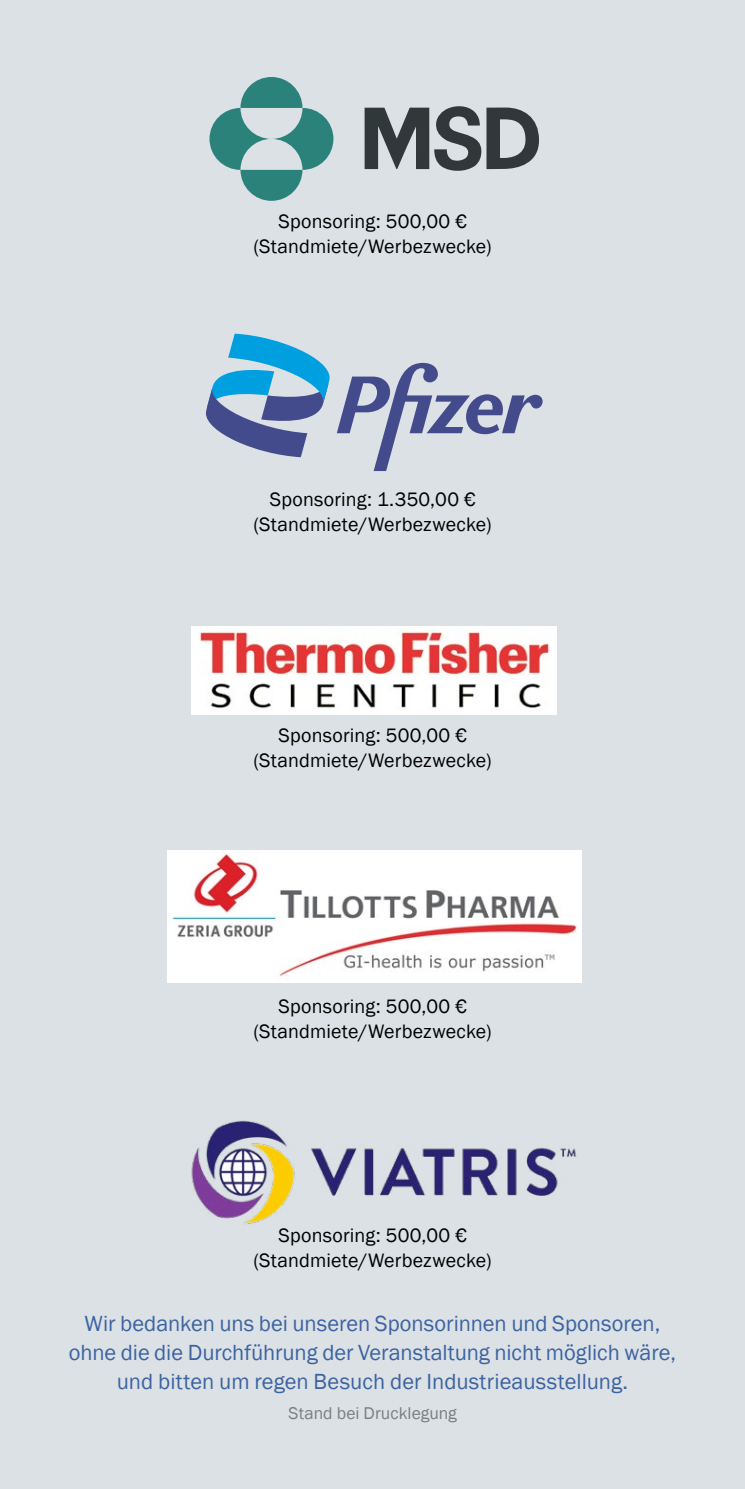
<style>
.page{position:relative;width:745px;height:1489px;background:#fff}
.page>*{position:absolute;margin:0;border:0;box-sizing:border-box;transform-origin:0 0}
.t1{font:22.5px/28.8px "Franklin Gothic";color:#3c63a1;text-align:center}
.t2{font:20px/25px "Franklin Gothic";letter-spacing:.01em;color:#000;text-align:center}
.t3{font:17.5px "Franklin Gothic";letter-spacing:.005em;color:#768081}
</style>
<div class="page">
<div style="left:0;top:0;width:744px;height:1488px;background:#dbe1e5"></div>
<svg style="left:209px;top:108px;width:62px;height:62px;fill:#2a827b"></svg>
<svg style="left:271px;top:108px;width:62px;height:62px;fill:#2a827b"></svg>
<svg style="left:240px;top:77px;width:62px;height:31px"></svg>
<svg style="left:240px;top:170px;width:62px;height:31px"></svg>
<svg style="left:364px;top:106px;width:174px;height:65px"></svg>
<div style="left:191px;top:625px;width:365px;height:89px;background:#fff"></div>
<img style="left:199px;top:630px;width:351px;height:79px">
<img style="left:167px;top:850px;width:413px;height:132px">
<img style="left:191px;top:1120px;width:386px;height:104px">
<svg style="left:206px;top:333px;width:123px;height:124px"></svg>
<svg style="left:337px;top:363px;width:205px;height:108px"></svg>
<p class="t2" style="left:253px;top:210px;width:239px">Sponsoring: 500,00 € (Standmiete/Werbezwecke)</p>
<p class="t2" style="left:253px;top:487px;width:239px">Sponsoring: 1.350,00 € (Standmiete/Werbezwecke)</p>
<p class="t2" style="left:253px;top:723px;width:239px">Sponsoring: 500,00 € (Standmiete/Werbezwecke)</p>
<p class="t2" style="left:253px;top:994px;width:239px">Sponsoring: 500,00 € (Standmiete/Werbezwecke)</p>
<p class="t2" style="left:253px;top:1222px;width:239px">Sponsoring: 500,00 € (Standmiete/Werbezwecke)</p>
<p class="t1" style="left:69px;top:1309px;width:608px">Wir bedanken uns bei unseren Sponsorinnen und Sponsoren, ohne die die Durchführung der Veranstaltung nicht möglich wäre, und bitten um regen Besuch der Industrieausstellung.</p>
<p class="t3" style="left:288px;top:1402px;width:170px">Stand bei Drucklegung</p>
</div>
